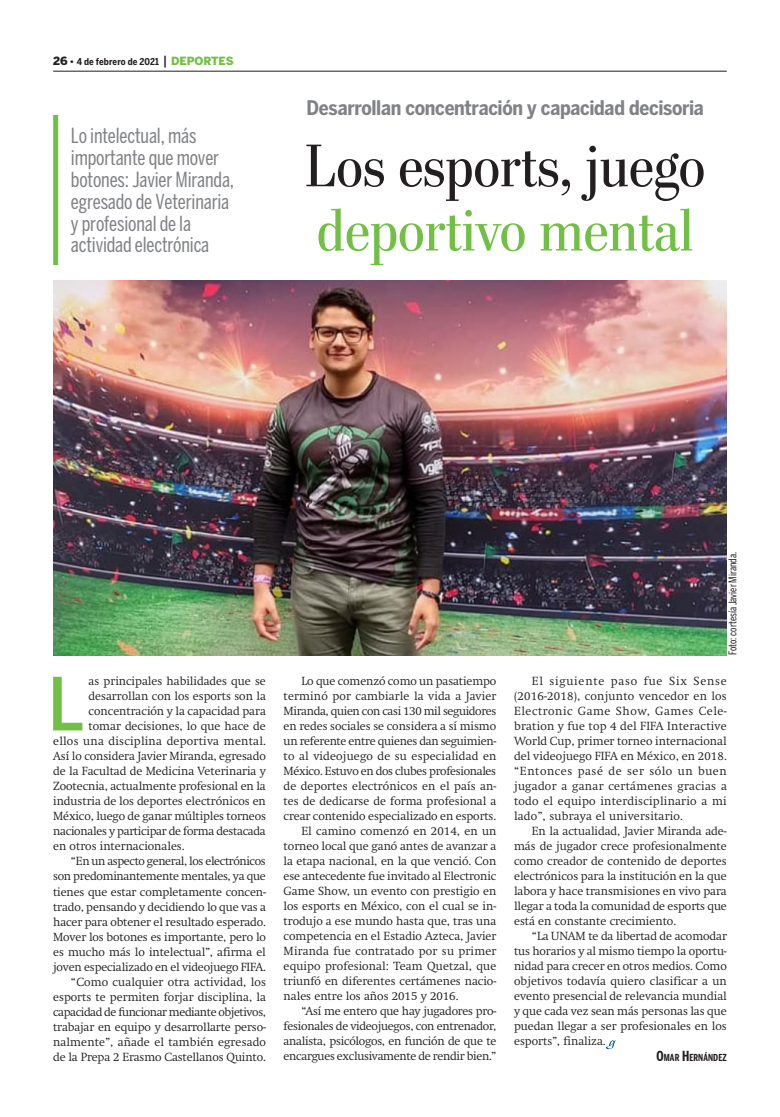
<style>
.page{position:relative;width:780px;height:1117px;background:#fff}
.page>*{position:absolute;margin:0;border:0;box-sizing:border-box;transform-origin:0 0}
._3_0_Tex_Cap_4_COLOR{font:500 72.38px "Benton Sans Cond";color:#71bf44}
._1_0_Cabeza_Principa{font:60px/64.2px "Stilson";color:#231f20}
._2_0_Sumario{font:20.62px/21.9px "Benton Sans Comp";letter-spacing:-.01em;color:#808285}
._0_0_Balazo{font:700 20px "Benton Sans Cond";letter-spacing:-.015em;color:#808285}
._3_0_Texto{font:300 11.62px/15px "Swift";color:#231f20;text-align:justify}
._3_0_Tex_Cap_4_COLOR-2{font:300 11.62px "Swift";color:#231f20}
._3_0_Tex_Cap_4_COLOR-3{font:300 11.62px "Swift";letter-spacing:-.025em;color:#231f20}
._3_0_Tex_Cap_4_COLOR-4{font:300 11.62px "Swift";letter-spacing:.02em;color:#231f20}
._4_0_Crédito_de_foto{font:10.62px "Benton Sans Comp";color:#231f20}
._4_0_Crédito_nota_in{font:700 9.62px "Benton Sans Comp";letter-spacing:.01em;color:#231f20}
.t1{font:700 9.38px "Benton Sans Cond";letter-spacing:.01em;color:#231f20}
.s1{font-family:"Benton Sans";font-weight:900;font-size:11.25px}
.s2{font-family:"Benton Sans";font-weight:900}
.s3{font-weight:500;font-size:12.5px}
.s4{font-family:"Benton Sans";font-weight:900;font-size:11.25px;color:#71bf44}
.s5{color:#71bf44}
.s6{font-size:13.75px}
</style>
<div class="page">
<hr style="left:53px;top:71px;width:673px;height:1px;background:#231f20">
<img style="left:53px;top:280px;width:673px;height:375px">
<div style="left:53px;top:115px;width:5px;height:150px;background:#71bf44"></div>
<svg style="left:606px;top:1040px;width:10px;height:8px"></svg>
<p class="t1" style="left:53px;top:56px;width:182px"><span class="s1">26</span> <span class="s2">•</span> 4 de febrero de 2021 <span class="s3">|</span> <span class="s4">DEPORTES</span></p>
<p class="_2_0_Sumario" style="left:71px;top:124px;width:165px">Lo intelectual, más importante que mover botones: Javier Miranda, egresado de Veterinaria y profesional de la actividad electrónica</p>
<p class="_0_0_Balazo" style="left:306px;top:96px;width:399px">Desarrollan concentración y capacidad decisoria</p>
<p class="_1_0_Cabeza_Principa" style="left:305px;top:134px;width:401px">Los esports, juego <span class="s5">deportivo mental</span></p>
<p class="_3_0_Tex_Cap_4_COLOR" style="left:48px;top:661px;width:38px">L</p>
<p class="_3_0_Tex_Cap_4_COLOR-2" style="left:89px;top:674px;width:179px">as principales habilidades que se</p>
<p class="_3_0_Tex_Cap_4_COLOR-2" style="left:89px;top:689px;width:179px">desarrollan con los esports son la</p>
<p class="_3_0_Tex_Cap_4_COLOR-2" style="left:89px;top:704px;width:179px">concentración y la capacidad para</p>
<p class="_3_0_Tex_Cap_4_COLOR-2" style="left:89px;top:719px;width:179px">tomar decisiones, lo que hace de</p>
<p class="_3_0_Tex_Cap_4_COLOR-4" style="left:53px;top:734px;width:214px">ellos una disciplina deportiva mental.</p>
<p class="_3_0_Tex_Cap_4_COLOR-2" style="left:53px;top:749px;width:214px">Así lo considera Javier Miranda, egresado</p>
<p class="_3_0_Tex_Cap_4_COLOR-2" style="left:53px;top:764px;width:214px">de la Facultad de Medicina Veterinaria y</p>
<p class="_3_0_Tex_Cap_4_COLOR-2" style="left:53px;top:779px;width:214px">Zootecnia, actualmente profesional en la</p>
<p class="_3_0_Tex_Cap_4_COLOR-2" style="left:53px;top:794px;width:214px">industria de los deportes electrónicos en</p>
<p class="_3_0_Tex_Cap_4_COLOR-2" style="left:53px;top:809px;width:214px">México, luego de ganar múltiples torneos</p>
<p class="_3_0_Tex_Cap_4_COLOR-3" style="left:53px;top:824px;width:214px">nacionales y participar de forma destacada</p>
<p class="_3_0_Tex_Cap_4_COLOR-2" style="left:53px;top:839px;width:133px">en otros internacionales.</p>
<p class="_3_0_Texto" style="left:53px;top:853px;width:214px;text-indent:18px">“En un aspecto general, los electrónicos son predominantemente mentales, ya que tienes que estar completamente concen&shy;trado, pensando y decidiendo lo que vas a hacer para obtener el resultado esperado.<br>Mover los botones es importante, pero lo es mucho más lo intelectual”, afirma el joven especializado en el videojuego FIFA.</p>
<p class="_3_0_Texto" style="left:53px;top:973px;width:214px;text-indent:18px">“Como cualquier otra actividad, los esports te permiten forjar disciplina, la capacidad de funcionar mediante objetivos, trabajar en equipo y desarrollarte perso&shy;nalmente”, añade el también egresado de la Prepa 2 Erasmo Castellanos Quinto.</p>
<p class="_3_0_Texto" style="left:283px;top:673px;width:214px;text-indent:18px">Lo que comenzó como un pasatiempo terminó por cambiarle la vida a Javier Miranda, quien con casi 130 mil seguidores en redes sociales se considera a sí mismo un referente entre quienes dan seguimien&shy;to al videojuego de su especialidad en México. Estuvo en dos clubes profesionales de deportes electrónicos en el país an&shy;tes de dedicarse de forma profesional a crear contenido especializado en esports.</p>
<p class="_3_0_Texto" style="left:283px;top:823px;width:214px;text-indent:18px">El camino comenzó en 2014, en un torneo local que ganó antes de avanzar a la etapa nacional, en la que venció. Con ese antecedente fue invitado al Electronic Game Show, un evento con prestigio en los esports en México, con el cual se in&shy;trodujo a ese mundo hasta que, tras una competencia en el Estadio Azteca, Javier Miranda fue contratado por su primer equipo profesional: Team Quetzal, que triunfó en diferentes certámenes nacio&shy;nales entre los años 2015 y 2016.</p>
<p class="_3_0_Texto" style="left:283px;top:1003px;width:214px;text-indent:18px">“Así me entero que hay jugadores pro&shy;fesionales de videojuegos, con entrenador, analista, psicólogos, en función de que te encargues exclusivamente de rendir bien.”</p>
<p class="_4_0_Crédito_de_foto" style="left:726px;top:655px;width:105px;rotate:-90deg">Foto: cortesía Javier Miranda.</p>
<p class="_3_0_Texto" style="left:514px;top:673px;width:214px;text-indent:18px">El siguiente paso fue Six Sense (2016-2018), conjunto vencedor en los Electronic Game Show, Games Cele&shy;bration y fue top 4 del FIFA Interactive World Cup, primer torneo internacional del videojuego FIFA en México, en 2018. “Entonces pasé de ser sólo un buen jugador a ganar certámenes gracias a todo el equipo interdisciplinario a mi lado”, subraya el universitario.</p>
<p class="_3_0_Texto" style="left:514px;top:823px;width:214px;text-indent:18px">En la actualidad, Javier Miranda ade&shy;más de jugador crece profesionalmente como creador de contenido de deportes electrónicos para la institución en la que labora y hace transmisiones en vivo para llegar a toda la comunidad de esports que está en constante crecimiento.</p>
<p class="_3_0_Texto" style="left:514px;top:928px;width:214px;text-indent:18px">“La UNAM te da libertad de acomodar tus horarios y al mismo tiempo la oportu&shy;nidad para crecer en otros medios. Como objetivos todavía quiero clasificar a un evento presencial de relevancia mundial y que cada vez sean más personas las que puedan llegar a ser profesionales en los esports”, finaliza.</p>
<p class="_4_0_Crédito_nota_in" style="left:656px;top:1051px;width:72px"><span class="s6">O</span>MAR <span class="s6">H</span>ERNÁNDEZ</p>
</div>
